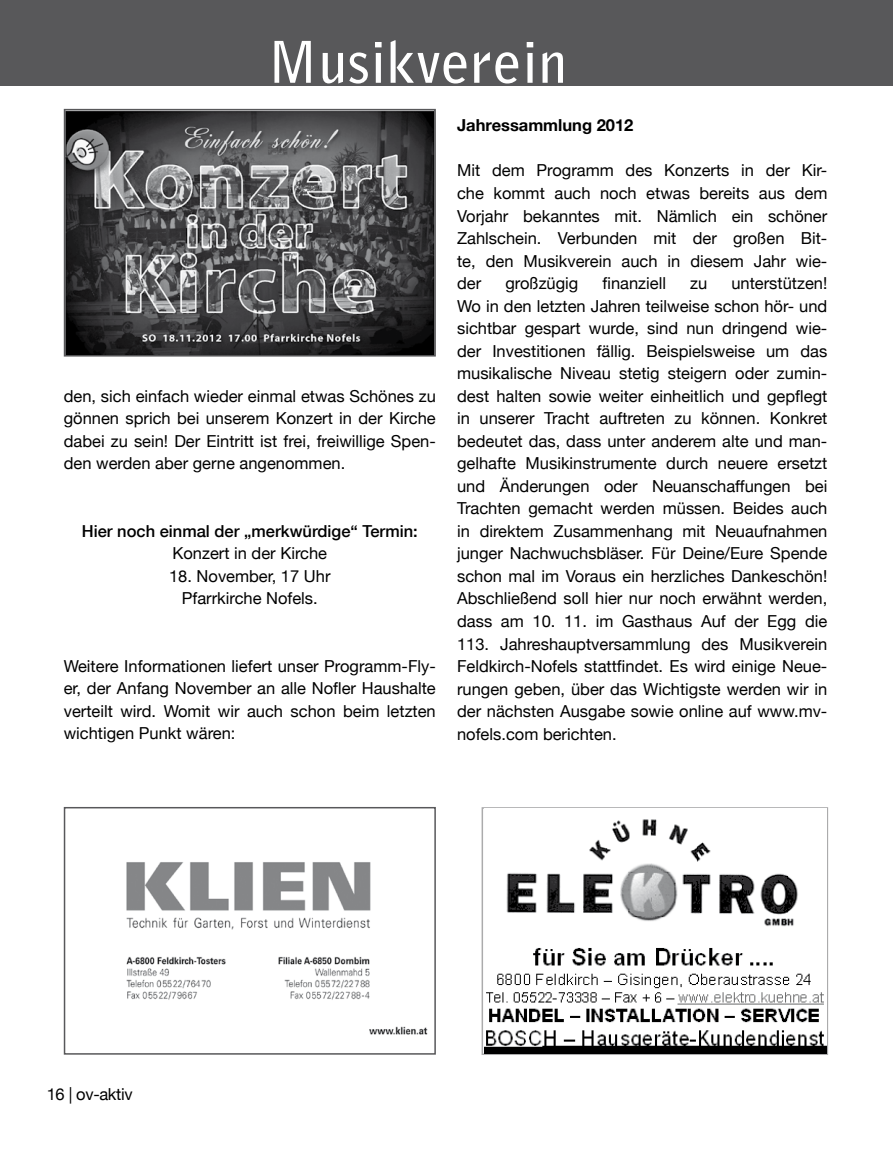
<style>
.page{position:relative;width:893px;height:1149px;background:#fff}
.page>*{position:absolute;margin:0;border:0;box-sizing:border-box;transform-origin:0 0}
.t1{font:700 57px "Bell Gothic Std";letter-spacing:.01em;color:#fff}
.t2{font:16.5px/22.5px "Helvetica Neue";color:#000;text-align:justify}
.t3{font:500 16.5px "Helvetica Neue";color:#000}
.t4{font:700 16.5px "Helvetica Neue";color:#000}
.t5{font:16.5px "Helvetica Neue";letter-spacing:-.02em;color:#000}
</style>
<div class="page">
<div style="left:0;top:0;width:893px;height:85px;background:#58585a"></div>
<img style="left:126px;top:862px;width:302px;height:173px">
<div style="left:64px;top:806px;width:372px;height:248px;border:2px solid #58585a"></div>
<img style="left:484px;top:819px;width:343px;height:233px">
<img style="left:67px;top:112px;width:366px;height:241px">
<div style="left:64px;top:109px;width:372px;height:247px;border:2px solid #58585a"></div>
<h1 class="t1" style="left:267px;top:28px;width:301px">Musikverein</h1>
<p class="t2" style="left:64px;top:384px;width:374px">den, sich einfach wieder einmal etwas Schönes zu gönnen sprich bei unserem Konzert in der Kirche dabei zu sein! Der Eintritt ist frei, freiwillige Spen&shy;den werden aber gerne angenommen.</p>
<p class="t3" style="left:82px;top:521px;width:337px">Hier noch einmal der „merkwürdige“ Termin:</p>
<p class="t2" style="left:172px;top:541px;width:156px">Konzert in der Kirche</p>
<p class="t2" style="left:169px;top:564px;width:163px;text-align:center">18. November, 17 Uhr<br>Pfarrkirche Nofels.</p>
<p class="t2" style="left:64px;top:654px;width:374px">Weitere Informationen liefert unser Programm-Fly&shy;er, der Anfang November an alle Nofler Haushalte verteilt wird. Womit wir auch schon beim letzten wichtigen Punkt wären:</p>
<p class="t4" style="left:457px;top:115px;width:178px">Jahressammlung 2012</p>
<p class="t2" style="left:457px;top:159px;width:372px">Mit dem Programm des Konzerts in der Kir&shy;che kommt auch noch etwas bereits aus dem Vorjahr bekanntes mit. Nämlich ein schöner Zahlschein. Verbunden mit der großen Bit&shy;te, den Musikverein auch in diesem Jahr wie&shy;der</p>
<p class="t2" style="left:505px;top:272px;width:75px">großzügig</p>
<p class="t2" style="left:602px;top:272px;width:65px">finanziell</p>
<p class="t2" style="left:690px;top:272px;width:19px">zu</p>
<p class="t2" style="left:457px;top:272px;width:372px;text-indent:274px">unterstützen!<br>Wo in den letzten Jahren teilweise schon hör- und sichtbar gespart wurde, sind nun dringend wie&shy;der Investitionen fällig. Beispielsweise um das musikalische Niveau stetig steigern oder zumin&shy;dest halten sowie weiter einheitlich und gepflegt in unserer Tracht auftreten zu können. Konkret bedeutet das, dass unter anderem alte und man&shy;gelhafte Musikinstrumente durch neuere ersetzt und Änderungen oder Neuanschaffungen bei Trachten gemacht werden müssen. Beides auch in direktem Zusammenhang mit Neuaufnahmen junger Nachwuchsbläser. Für Deine/Eure Spende schon mal im Voraus ein herzliches Dankeschön!<br>Abschließend soll hier nur noch erwähnt werden, dass am 10. 11. im Gasthaus Auf der Egg die 113. Jahreshauptversammlung des Musikverein Feldkirch-Nofels stattfindet. Es wird einige Neue&shy;rungen geben, über das Wichtigste werden wir in der nächsten Ausgabe sowie online auf www.mv&shy;nofels.com berichten.</p>
<p class="t5" style="left:47px;top:1083px;width:87px">16 | ov-aktiv</p>
</div>
